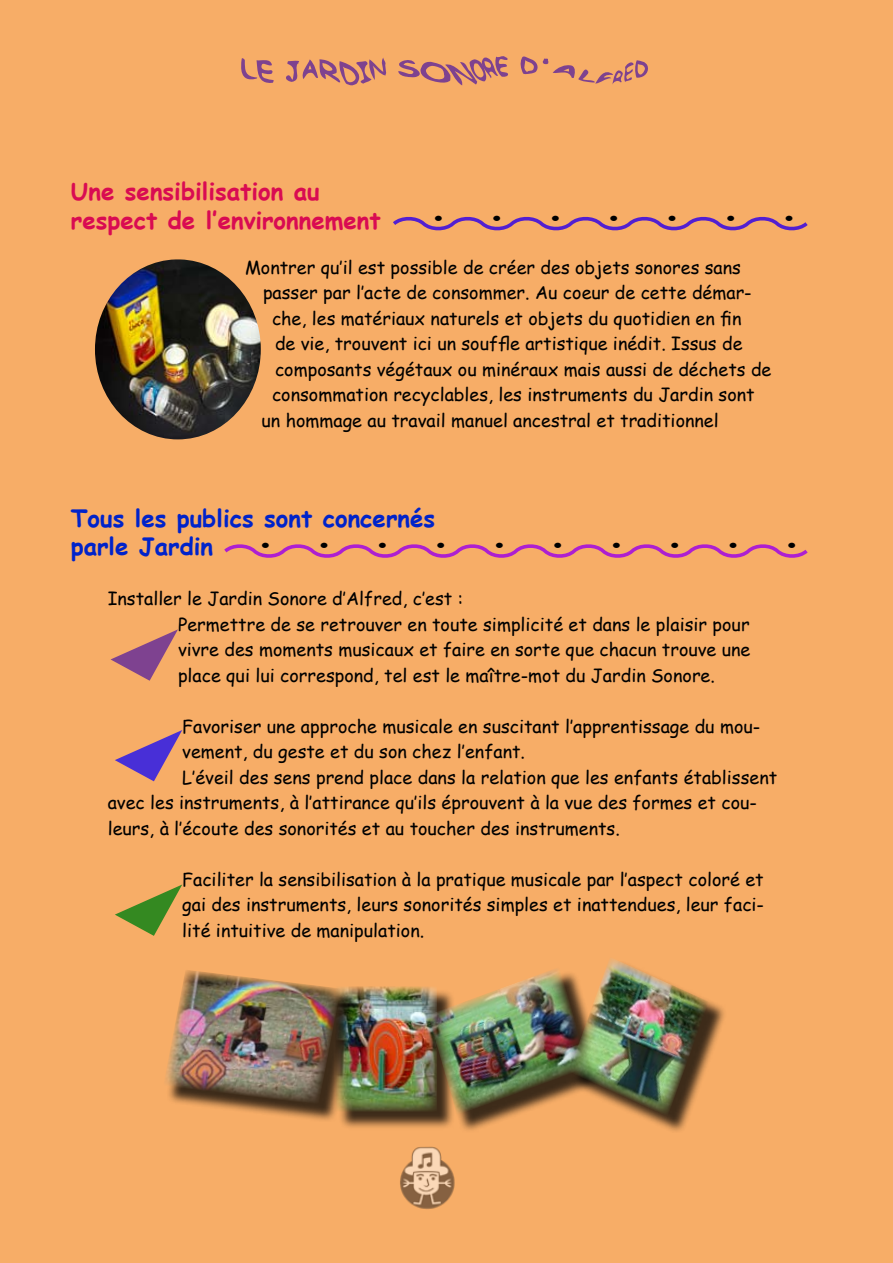
<style>
.page{position:relative;width:893px;height:1263px;background:#f7ad67}
.page>*{position:absolute;margin:0;border:0;box-sizing:border-box;transform-origin:0 0}
.t1{font:700 42px "Comic Sans MS";color:#000}
.t2{font:700 24px/28.8px "Comic Sans MS";color:#d90b52}
.t3{font:700 24px/28.8px "Comic Sans MS";color:#0023ca}
.t4{font:18px/25.5px "Comic Sans MS";color:#000}
</style>
<div class="page">
<svg style="left:241px;top:58px;width:33px;height:25px"></svg>
<svg style="left:286px;top:58px;width:100px;height:28px"></svg>
<svg style="left:398px;top:56px;width:110px;height:29px"></svg>
<svg style="left:520px;top:56px;width:128px;height:28px"></svg>
<img style="left:95px;top:259px;width:166px;height:180px">
<svg style="left:111px;top:629px;width:67px;height:52px"></svg>
<svg style="left:115px;top:730px;width:67px;height:51px"></svg>
<svg style="left:115px;top:884px;width:67px;height:52px"></svg>
<div style="left:338px;top:989px;width:123px;height:147px;background:#000;opacity:.75"></div>
<img style="left:366px;top:986px;width:62px;height:125px">
<div style="left:430px;top:969px;width:184px;height:171px;background:#000;opacity:.75"></div>
<img style="left:428px;top:969px;width:140px;height:146px">
<div style="left:571px;top:959px;width:163px;height:184px;background:#000;opacity:.75"></div>
<img style="left:568px;top:959px;width:141px;height:158px">
<svg style="left:393px;top:217px;width:415px;height:14px"></svg>
<svg style="left:224px;top:544px;width:584px;height:14px"></svg>
<img style="left:400px;top:1146px;width:55px;height:63px">
<div style="left:165px;top:972px;width:201px;height:157px;background:#000;opacity:.75"></div>
<img style="left:165px;top:970px;width:176px;height:135px">
<h2 class="t2" style="left:71px;top:176px;width:729px">Une sensibilisation au<br>respect de l’environnement <sup>.</sup> <sup>.</sup> <sup>.</sup> <sup>.</sup> <sup>.</sup> <sup>.</sup> <sup>.</sup></h2>
<p class="t4" style="left:245px;top:254px;width:497px">Montrer qu’il est possible de créer des objets sonores sans</p>
<p class="t4" style="left:263px;top:279px;width:490px">passer par l’acte de consommer. Au coeur de cette démar-</p>
<p class="t4" style="left:272px;top:305px;width:471px">che, les matériaux naturels et objets du quotidien en fin</p>
<p class="t4" style="left:275px;top:330px;width:469px">de vie, trouvent ici un souffle artistique inédit. Issus de</p>
<p class="t4" style="left:275px;top:356px;width:498px">composants végétaux ou minéraux mais aussi de déchets de</p>
<p class="t4" style="left:272px;top:381px;width:484px">consommation recyclables, les instruments du Jardin sont</p>
<p class="t4" style="left:261px;top:407px;width:459px">un hommage au travail manuel ancestral et traditionnel</p>
<h2 class="t3" style="left:71px;top:503px;width:366px">Tous les publics sont concernés parle Jardin</h2>
<h1 class="t1" style="left:257px;top:500px;width:546px">. . . . . . . . . .</h1>
<p class="t4" style="left:178px;top:585px;width:574px;text-indent:-70px">Installer le Jardin Sonore d’Alfred, c’est :<br>Permettre de se retrouver en toute simplicité et dans le plaisir pour vivre des moments musicaux et faire en sorte que chacun trouve une place qui lui correspond, tel est le maître-mot du Jardin Sonore.</p>
<p class="t4" style="left:182px;top:713px;width:580px">Favoriser une approche musicale en suscitant l’apprentissage du mou-</p>
<p class="t4" style="left:182px;top:738px;width:344px">vement, du geste et du son chez l’enfant.</p>
<p class="t4" style="left:182px;top:764px;width:596px">L’éveil des sens prend place dans la relation que les enfants établissent</p>
<p class="t4" style="left:108px;top:789px;width:651px">avec les instruments, à l’attirance qu’ils éprouvent à la vue des formes et cou-</p>
<p class="t4" style="left:108px;top:815px;width:514px">leurs, à l’écoute des sonorités et au toucher des instruments.</p>
<p class="t4" style="left:182px;top:866px;width:583px;text-align:justify">Faciliter la sensibilisation à la pratique musicale par l’aspect coloré et gai des instruments, leurs sonorités simples et inattendues, leur faci&shy;lité intuitive de manipulation.</p>
</div>
